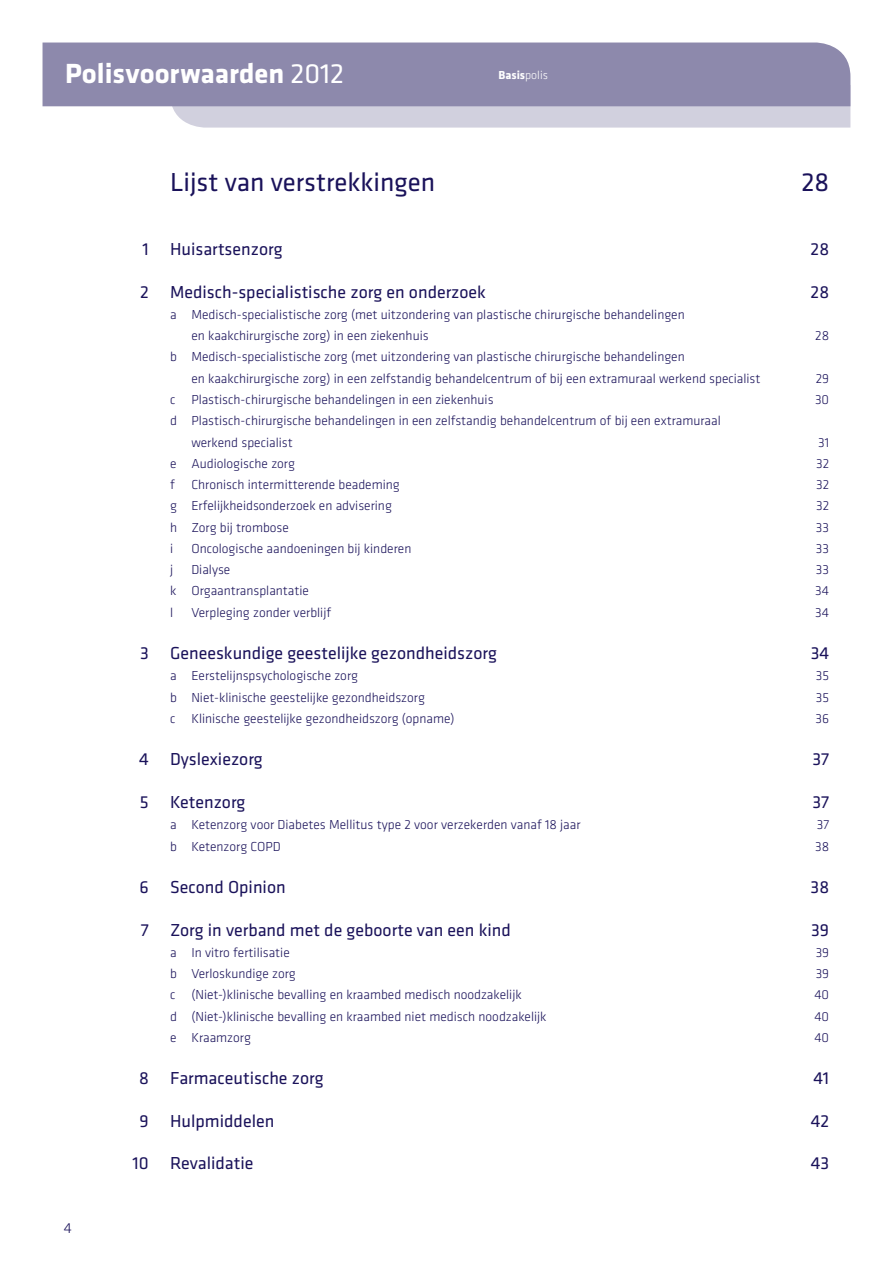
<style>
.page{position:relative;width:893px;height:1263px;background:#fff}
.page>*{position:absolute;margin:0;border:0;box-sizing:border-box;transform-origin:0 0}
.t1{font:700 28.8px "Agis Klavika";color:#fff}
.t2{font:27px "Agis Klavika";color:#1a125a}
.t3{font:18px "Agis Klavika";color:#1a125a}
.t4{font:300 15px "Agis Klavika";color:#1a125a}
.t5{font:300 13.5px/21.3px "Agis Klavika";color:#1a125a}
.t6{font:700 12px "Agis Klavika";color:#fff}
.s1{font-weight:400}
.s2{font-weight:300}
</style>
<div class="page">
<svg style="left:170px;top:106px;width:680px;height:22px;background:#d1d0de"></svg>
<div style="left:43px;top:43px;width:807px;height:63px;background:#8d89ac"></div>
<h1 class="t1" style="left:65px;top:52px;width:281px">Polisvoorwaarden <span class="s1">2012</span></h1>
<p class="t6" style="left:499px;top:66px;width:51px">Basis<span class="s2">polis</span></p>
<h2 class="t2" style="left:170px;top:165px;width:267px">Lijst van verstrekkingen</h2>
<h2 class="t2" style="left:801px;top:165px;width:29px">28</h2>
<h3 class="t3" style="left:143px;top:237px;width:142px">1 Huisartsenzorg</h3>
<h3 class="t3" style="left:811px;top:237px;width:20px">28</h3>
<h3 class="t3" style="left:140px;top:280px;width:347px">2 Medisch-specialistische zorg en onderzoek</h3>
<h3 class="t3" style="left:811px;top:280px;width:20px">28</h3>
<p class="t5" style="left:191px;top:304px;width:495px;text-indent:-21px">a Medisch-specialistische zorg (met uitzondering van plastische chirurgische behandelingen en kaakchirurgische zorg) in een ziekenhuis</p>
<p class="t5" style="left:815px;top:325px;width:16px">28</p>
<p class="t5" style="left:191px;top:346px;width:571px;text-indent:-21px">b Medisch-specialistische zorg (met uitzondering van plastische chirurgische behandelingen<br>en kaakchirurgische zorg) in een zelfstandig behandelcentrum of bij een extramuraal werkend specialist</p>
<p class="t5" style="left:816px;top:367px;width:15px">29</p>
<p class="t5" style="left:170px;top:389px;width:325px">c Plastisch-chirurgische behandelingen in een ziekenhuis</p>
<p class="t5" style="left:815px;top:389px;width:16px">30</p>
<p class="t5" style="left:191px;top:410px;width:531px;text-indent:-21px">d Plastisch-chirurgische behandelingen in een zelfstandig behandelcentrum of bij een extramuraal werkend specialist</p>
<p class="t5" style="left:818px;top:431px;width:12px">31</p>
<p class="t4" style="left:64px;top:1219px;width:10px">4</p>
<p class="t5" style="left:170px;top:452px;width:126px">e Audiologische zorg</p>
<p class="t5" style="left:816px;top:452px;width:15px">32</p>
<p class="t5" style="left:170px;top:474px;width:231px">f Chronisch intermitterende beademing</p>
<p class="t5" style="left:816px;top:474px;width:15px">32</p>
<p class="t5" style="left:170px;top:495px;width:223px">g Erfelijkheidsonderzoek en advisering</p>
<p class="t5" style="left:816px;top:495px;width:15px">32</p>
<p class="t5" style="left:170px;top:516px;width:120px">h Zorg bij trombose</p>
<p class="t5" style="left:816px;top:516px;width:15px">33</p>
<p class="t5" style="left:170px;top:538px;width:5px">i</p>
<p class="t5" style="left:191px;top:538px;width:222px">Oncologische aandoeningen bij kinderen</p>
<p class="t5" style="left:816px;top:538px;width:15px">33</p>
<p class="t5" style="left:170px;top:559px;width:5px">j</p>
<p class="t5" style="left:191px;top:559px;width:41px">Dialyse</p>
<p class="t5" style="left:816px;top:559px;width:15px">33</p>
<p class="t5" style="left:170px;top:580px;width:140px">k Orgaantransplantatie</p>
<p class="t5" style="left:815px;top:580px;width:15px">34</p>
<p class="t5" style="left:170px;top:601px;width:5px">l</p>
<p class="t5" style="left:191px;top:601px;width:141px">Verpleging zonder verblijf</p>
<p class="t5" style="left:815px;top:601px;width:15px">34</p>
<h3 class="t3" style="left:140px;top:641px;width:358px">3 Geneeskundige geestelijke gezondheidszorg</h3>
<h3 class="t3" style="left:811px;top:641px;width:20px">34</h3>
<p class="t5" style="left:170px;top:665px;width:189px">a Eerstelijnspsychologische zorg</p>
<p class="t5" style="left:816px;top:665px;width:15px">35</p>
<p class="t5" style="left:170px;top:686px;width:256px">b Niet-klinische geestelijke gezondheidszorg</p>
<p class="t5" style="left:816px;top:686px;width:15px">35</p>
<p class="t5" style="left:170px;top:708px;width:286px">c Klinische geestelijke gezondheidszorg (opname)</p>
<p class="t5" style="left:816px;top:708px;width:15px">36</p>
<h3 class="t3" style="left:139px;top:748px;width:125px">4 Dyslexiezorg</h3>
<h3 class="t3" style="left:812px;top:748px;width:18px">37</h3>
<h3 class="t3" style="left:140px;top:790px;width:107px">5 Ketenzorg</h3>
<h3 class="t3" style="left:812px;top:790px;width:18px">37</h3>
<p class="t5" style="left:170px;top:814px;width:412px">a Ketenzorg voor Diabetes Mellitus type 2 voor verzekerden vanaf 18 jaar</p>
<p class="t5" style="left:817px;top:814px;width:14px">37</p>
<p class="t5" style="left:170px;top:835px;width:112px">b Ketenzorg COPD</p>
<p class="t5" style="left:815px;top:835px;width:16px">38</p>
<h3 class="t3" style="left:140px;top:875px;width:148px">6 Second Opinion</h3>
<h3 class="t3" style="left:811px;top:875px;width:20px">38</h3>
<h3 class="t3" style="left:141px;top:918px;width:371px">7 Zorg in verband met de geboorte van een kind</h3>
<h3 class="t3" style="left:811px;top:918px;width:19px">39</h3>
<p class="t5" style="left:170px;top:941px;width:121px">a In vitro fertilisatie</p>
<p class="t5" style="left:816px;top:941px;width:15px">39</p>
<p class="t5" style="left:170px;top:963px;width:127px">b Verloskundige zorg</p>
<p class="t5" style="left:816px;top:963px;width:15px">39</p>
<p class="t5" style="left:170px;top:984px;width:353px">c (Niet-)klinische bevalling en kraambed medisch noodzakelijk</p>
<p class="t5" style="left:814px;top:984px;width:16px">40</p>
<p class="t5" style="left:170px;top:1005px;width:378px">d (Niet-)klinische bevalling en kraambed niet medisch noodzakelijk</p>
<p class="t5" style="left:814px;top:1005px;width:16px">40</p>
<p class="t5" style="left:170px;top:1026px;width:82px">e Kraamzorg</p>
<p class="t5" style="left:814px;top:1026px;width:16px">40</p>
<h3 class="t3" style="left:139px;top:1067px;width:186px">8 Farmaceutische zorg</h3>
<h3 class="t3" style="left:813px;top:1067px;width:17px">41</h3>
<h3 class="t3" style="left:140px;top:1109px;width:136px">9 Hulpmiddelen</h3>
<h3 class="t3" style="left:811px;top:1109px;width:20px">42</h3>
<h3 class="t3" style="left:133px;top:1152px;width:122px">10 Revalidatie</h3>
<h3 class="t3" style="left:811px;top:1152px;width:20px">43</h3>
</div>
